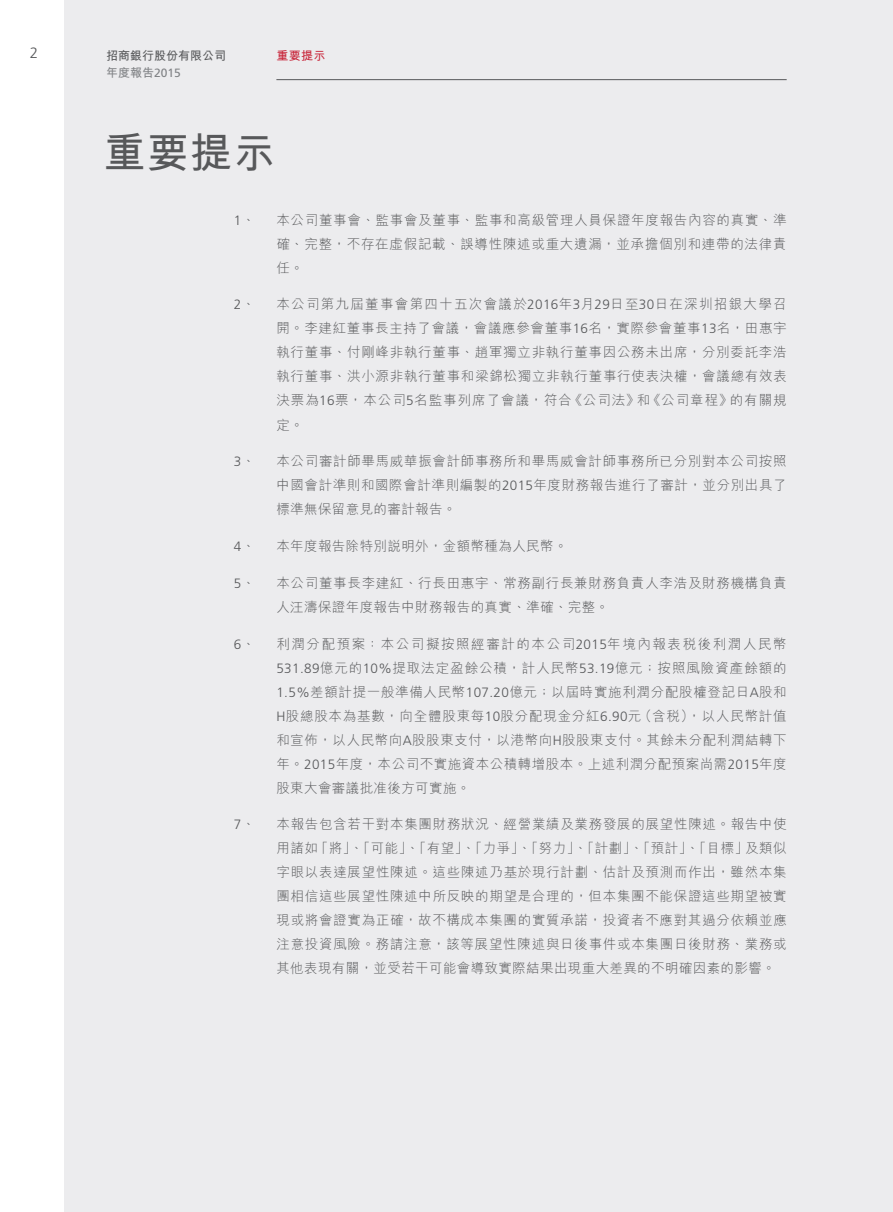
<style>
.page{position:relative;width:893px;height:1212px;background:#fff}
.page>*{position:absolute;margin:0;border:0;box-sizing:border-box;transform-origin:0 0}
.t1{font:700 42px "M Hei HK";color:#57585a}
.t2{font:300 15px "Frutiger LT Std";color:#57585a}
.t3{font:300 13.5px/24px "M Hei HK";letter-spacing:.045em;color:#57585a;text-align:justify}
.t4{font:300 13.5px "Frutiger LT Std";color:#57585a}
.t5{font:700 12px/16.5px "M Hei HK";color:#57585a}
.t6{font:700 12px "M Hei HK";color:#c82439}
.s1{color:#808285}
.s2{font-family:"Frutiger LT Std";font-weight:400;color:#808285}
.s3{font-family:"M Hei HK"}
.s4{font-family:"Frutiger LT Std"}
</style>
<div class="page">
<div style="left:64px;top:0;width:828px;height:1212px;background:#ececee"></div>
<hr style="left:276px;top:79px;width:511px;height:1px;background:#57585a">
<p class="t2" style="left:30px;top:45px;width:10px">2</p>
<p class="t6" style="left:276px;top:47px;width:51px">重要提示</p>
<p class="t5" style="left:106px;top:46px;width:121px">招商銀行股份有限公司<span class="s1">年度報告</span><span class="s2">2015</span></p>
<h1 class="t1" style="left:104px;top:122px;width:173px">重要提示</h1>
<p class="t4" style="left:234px;top:212px;width:23px">1<span class="s3">、</span></p>
<p class="t3" style="left:276px;top:207px;width:512px">本公司董事會、監事會及董事、監事和高級管理人員保證年度報告內容的真實、準確、完整，不存在虛假記載、誤導性陳述或重大遺漏，並承擔個別和連帶的法律責任。</p>
<p class="t4" style="left:234px;top:297px;width:23px">2<span class="s3">、</span></p>
<p class="t3" style="left:276px;top:292px;width:512px">本公司第九屆董事會第四十五次會議於<span class="s4">2016</span>年<span class="s4">3</span>月<span class="s4">29</span>日至<span class="s4">30</span>日在深圳招銀大學召開。李建紅董事長主持了會議，會議應參會董事<span class="s4">16</span>名，實際參會董事<span class="s4">13</span>名，田惠宇執行董事、付剛峰非執行董事、趙軍獨立非執行董事因公務未出席，分別委託李浩執行董事、洪小源非執行董事和梁錦松獨立非執行董事行使表決權，會議總有效表決票為<span class="s4">16</span>票，本公司<span class="s4">5</span>名監事列席了會議，符合《公司法》和《公司章程》的有關規定。</p>
<p class="t4" style="left:234px;top:454px;width:23px">3<span class="s3">、</span></p>
<p class="t3" style="left:276px;top:449px;width:512px">本公司審計師畢馬威華振會計師事務所和畢馬威會計師事務所已分別對本公司按照中國會計準則和國際會計準則編製的<span class="s4">2015</span>年度財務報告進行了審計，並分別出具了標準無保留意見的審計報告。</p>
<p class="t4" style="left:234px;top:539px;width:23px">4<span class="s3">、</span></p>
<p class="t3" style="left:276px;top:533px;width:293px">本年度報告除特別說明外，金額幣種為人民幣。</p>
<p class="t4" style="left:234px;top:575px;width:23px">5<span class="s3">、</span></p>
<p class="t3" style="left:276px;top:570px;width:512px">本公司董事長李建紅、行長田惠宇、常務副行長兼財務負責人李浩及財務機構負責人汪濤保證年度報告中財務報告的真實、準確、完整。</p>
<p class="t4" style="left:234px;top:636px;width:23px">6<span class="s3">、</span></p>
<p class="t3" style="left:276px;top:631px;width:512px">利潤分配預案：本公司擬按照經審計的本公司<span class="s4">2015</span>年境內報表稅後利潤人民幣<span class="s4">531.89</span>億元的<span class="s4">10%</span>提取法定盈餘公積，計人民幣<span class="s4">53.19</span>億元；按照風險資產餘額的<span class="s4">1.5%</span>差額計提一般準備人民幣<span class="s4">107.20</span>億元；以屆時實施利潤分配股權登記日<span class="s4">A</span>股和<span class="s4">H</span>股總股本為基數，向全體股東每<span class="s4">10</span>股分配現金分紅<span class="s4">6.90</span>元（含稅），以人民幣計值和宣佈，以人民幣向<span class="s4">A</span>股股東支付，以港幣向<span class="s4">H</span>股股東支付。其餘未分配利潤結轉下年。<span class="s4">2015</span>年度，本公司不實施資本公積轉增股本。上述利潤分配預案尚需<span class="s4">2015</span>年度股東大會審議批准後方可實施。</p>
<p class="t4" style="left:234px;top:817px;width:23px">7<span class="s3">、</span></p>
<p class="t3" style="left:276px;top:812px;width:512px">本報告包含若干對本集團財務狀況、經營業績及業務發展的展望性陳述。報告中使用諸如「將」、「可能」、「有望」、「力爭」、「努力」、「計劃」、「預計」、「目標」及類似字眼以表達展望性陳述。這些陳述乃基於現行計劃、估計及預測而作出，雖然本集團相信這些展望性陳述中所反映的期望是合理的，但本集團不能保證這些期望被實現或將會證實為正確，故不構成本集團的實質承諾，投資者不應對其過分依賴並應注意投資風險。務請注意，該等展望性陳述與日後事件或本集團日後財務、業務或其他表現有關，並受若干可能會導致實際結果出現重大差異的不明確因素的影響。</p>
</div>
